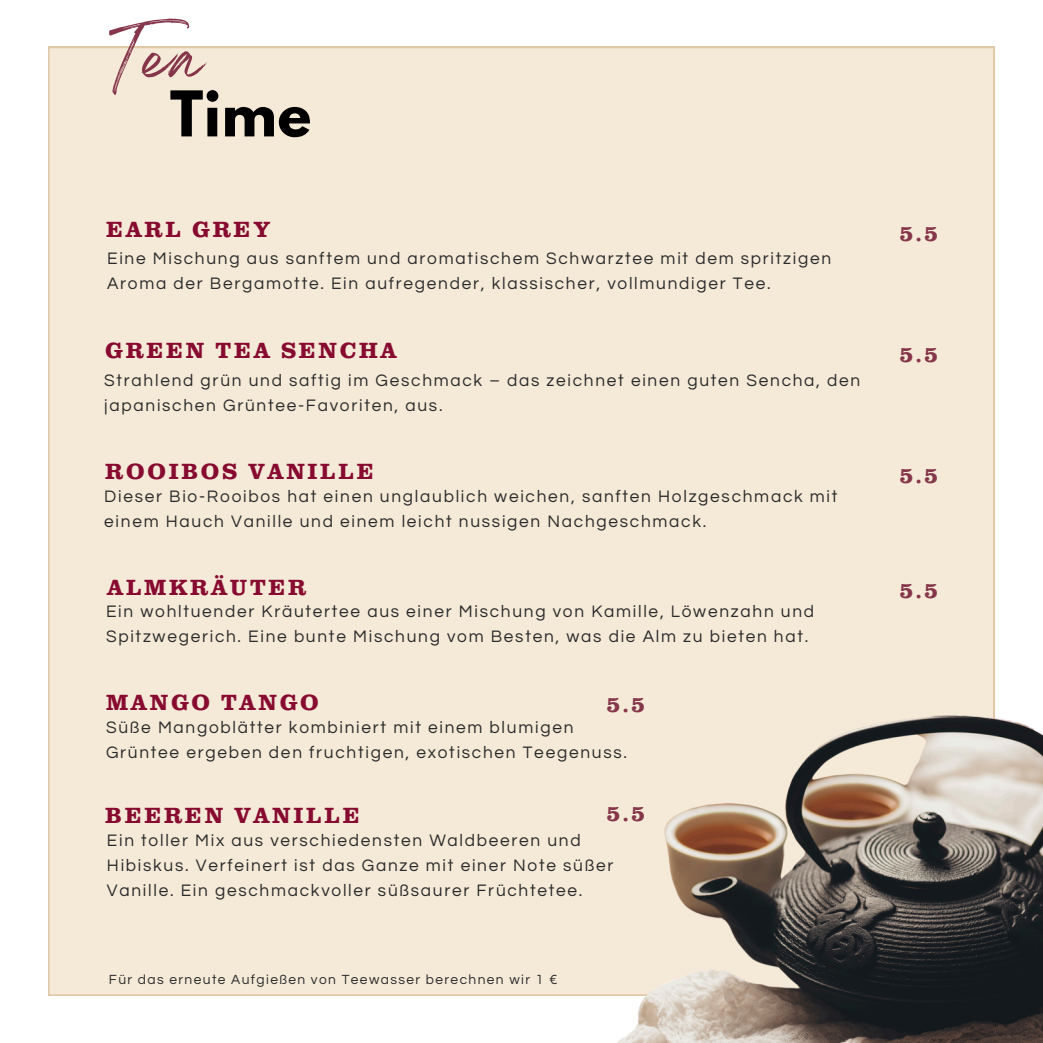
<style>
.page{position:relative;width:1043px;height:1043px;background:#fff}
.page>*{position:absolute;margin:0;border:0;box-sizing:border-box;transform-origin:0 0}
.t1{font:700 55.82px "League Spartan";color:#000}
.t2{font:55.65px "Breathing";color:#85364b}
.t3{font:700 22.75px "Clarendon URW";letter-spacing:.12em;color:#870a30}
.t4{font:700 22.75px "Clarendon URW";color:#85364b}
.t5{font:17.32px/24.8px "Questrial";letter-spacing:.1em;color:#2b2b2b}
.t6{font:13.83px "Questrial";letter-spacing:.1em;color:#2b2b2b}
</style>
<div class="page">
<div style="left:48px;top:47px;width:945px;height:948px;background:#f5ead8"></div>
<img style="left:608px;top:697px;width:434px;height:345px">
<h2 class="t2" style="left:109px;top:41px;width:95px">Te a</h2>
<h1 class="t1" style="left:170px;top:86px;width:143px">Time</h1>
<h3 class="t3" style="left:106px;top:221px;width:166px">EARL GREY</h3>
<h5 class="t5" style="left:107px;top:246px;width:725px">Eine Mischung aus sanftem und aromatischem Schwarztee mit dem spritzigen<br>Aroma der Bergamotte. Ein aufregender, klassischer, vollmundiger Tee.</h5>
<h3 class="t3" style="left:105px;top:342px;width:293px">GREEN TEA SENCHA</h3>
<h4 class="t5" style="left:104px;top:368px;width:757px">Strahlend grün und saftig im Geschmack – das zeichnet einen guten Sencha, den japanischen Grüntee-Favoriten, aus.</h4>
<h4 class="t3" style="left:105px;top:463px;width:270px">ROOIBOS VANILLE</h4>
<h5 class="t5" style="left:104px;top:483px;width:734px">Dieser Bio-Rooibos hat einen unglaublich weichen, sanften Holzgeschmack mit einem Hauch Vanille und einem leicht nussigen Nachgeschmack.</h5>
<h5 class="t3" style="left:107px;top:579px;width:201px">ALMKRÄUTER</h5>
<h3 class="t5" style="left:106px;top:599px;width:709px">Ein wohltuender Kräutertee aus einer Mischung von Kamille, Löwenzahn und<br>Spitzwegerich. Eine bunte Mischung vom Besten, was die Alm zu bieten hat.</h3>
<h4 class="t3" style="left:106px;top:695px;width:214px">MANGO TANGO</h4>
<h3 class="t5" style="left:106px;top:715px;width:522px">Süße Mangoblätter kombiniert mit einem blumigen<br>Grüntee ergeben den fruchtigen, exotischen Teegenuss.</h3>
<h5 class="t4" style="left:606px;top:697px;width:41px">5.5</h5>
<p class="t4" style="left:606px;top:806px;width:41px">5.5</p>
<h4 class="t3" style="left:105px;top:807px;width:256px">BEEREN VANILLE</h4>
<h5 class="t5" style="left:107px;top:827px;width:508px">Ein toller Mix aus verschiedensten Waldbeeren und<br>Hibiskus. Verfeinert ist das Ganze mit einer Note süßer<br>Vanille. Ein geschmackvoller süßsaurer Früchtetee.</h5>
<h3 class="t6" style="left:109px;top:971px;width:450px">Für das erneute Aufgießen von Teewasser berechnen wir 1 €</h3>
<h4 class="t4" style="left:898px;top:226px;width:41px">5.5</h4>
<h5 class="t4" style="left:898px;top:347px;width:41px">5.5</h5>
<h4 class="t4" style="left:898px;top:468px;width:41px">5.5</h4>
<h3 class="t4" style="left:898px;top:583px;width:41px">5.5</h3>
</div>
